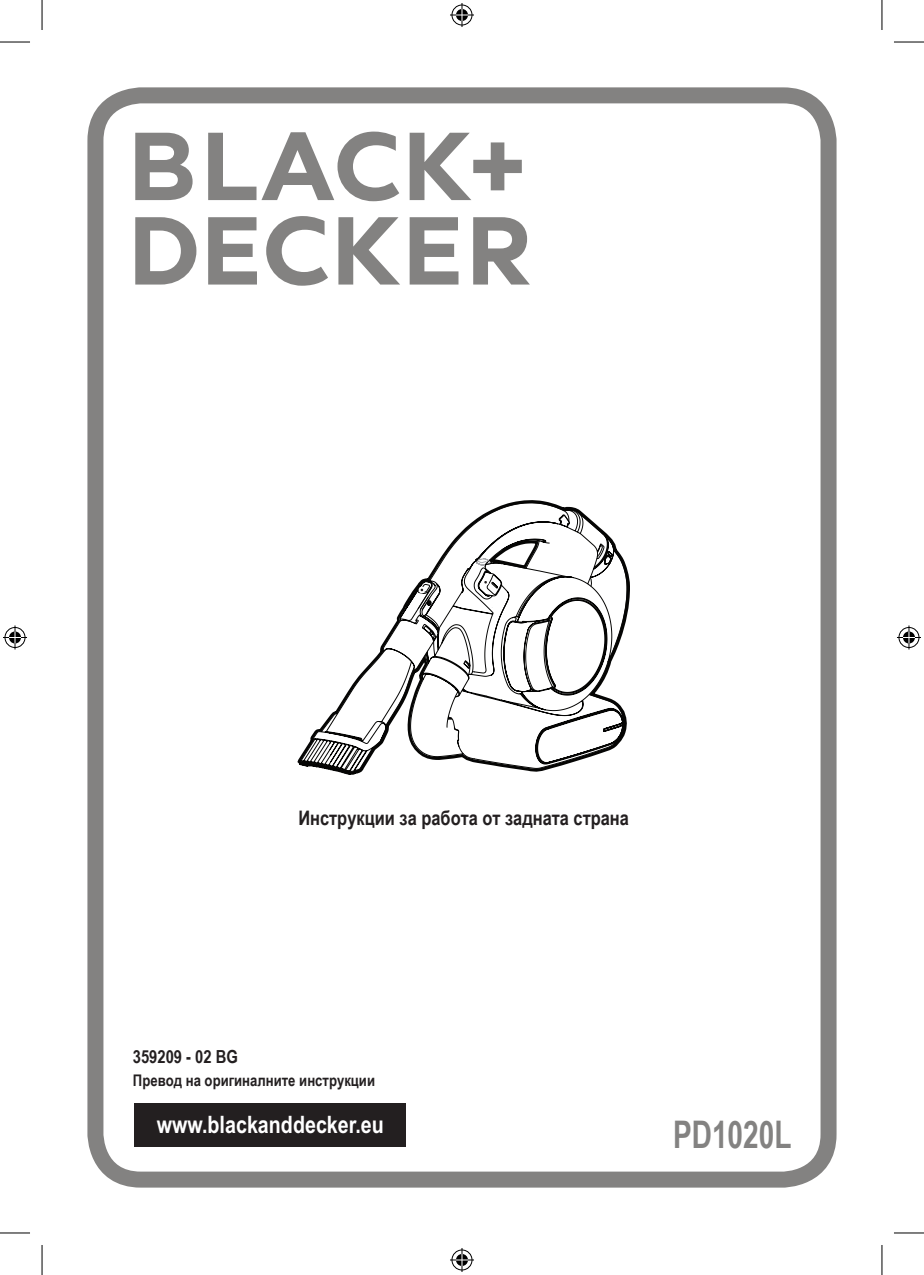
<style>
.page{position:relative;width:924px;height:1275px;background:#fff}
.page>*{position:absolute;margin:0;border:0;box-sizing:border-box;transform-origin:0 0}
.t1{font:700 38px "Arial Narrow";color:#838281;scale:.9 1}
.t2{font:700 24px "Arial Narrow";color:#fff}
.t3{font:700 20px "Arial Narrow";color:#231f20}
.t4{font:700 18px "Arial Narrow";color:#231f20}
.t5{font:700 16px "Arial Narrow";color:#231f20}
</style>
<div class="page">
<svg style="left:135px;top:132px;width:394px;height:154px"></svg>
<div style="left:87px;top:87px;width:749px;height:1100px;border:16px solid #838281;border-radius:45px"></div>
<div style="left:134px;top:1102px;width:272px;height:44px;background:#231f20"></div>
<svg style="left:603px;top:530px;width:24px;height:223px"></svg>
<svg style="left:297px;top:502px;width:306px;height:273px"></svg>
<hr style="left:0;top:42px;width:30px;height:1px;background:#000">
<hr style="left:893px;top:42px;width:30px;height:1px;background:#000">
<hr style="left:0;top:1232px;width:30px;height:1px;background:#000">
<hr style="left:893px;top:1232px;width:30px;height:1px;background:#000">
<hr style="left:42px;top:0;width:1px;height:30px;background:#000">
<hr style="left:42px;top:1245px;width:1px;height:30px;background:#000">
<hr style="left:881px;top:0;width:1px;height:30px;background:#000">
<hr style="left:881px;top:1245px;width:1px;height:30px;background:#000">
<svg style="left:450px;top:3px;width:24px;height:24px"></svg>
<svg style="left:450px;top:1248px;width:24px;height:24px"></svg>
<svg style="left:3px;top:625px;width:24px;height:24px"></svg>
<svg style="left:897px;top:625px;width:23px;height:24px"></svg>
<p class="t3" style="left:298px;top:802px;width:332px">Инструкции за работа от задната страна</p>
<p class="t4" style="left:133px;top:1043px;width:107px">359209 - 02 BG</p>
<p class="t5" style="left:133px;top:1067px;width:244px">Превод на оригиналните инструкции</p>
<p class="t2" style="left:157px;top:1106px;width:228px">www.blackanddecker.eu</p>
<h1 class="t1" style="left:672px;top:1105px;width:133px">PD1020L</h1>
</div>
